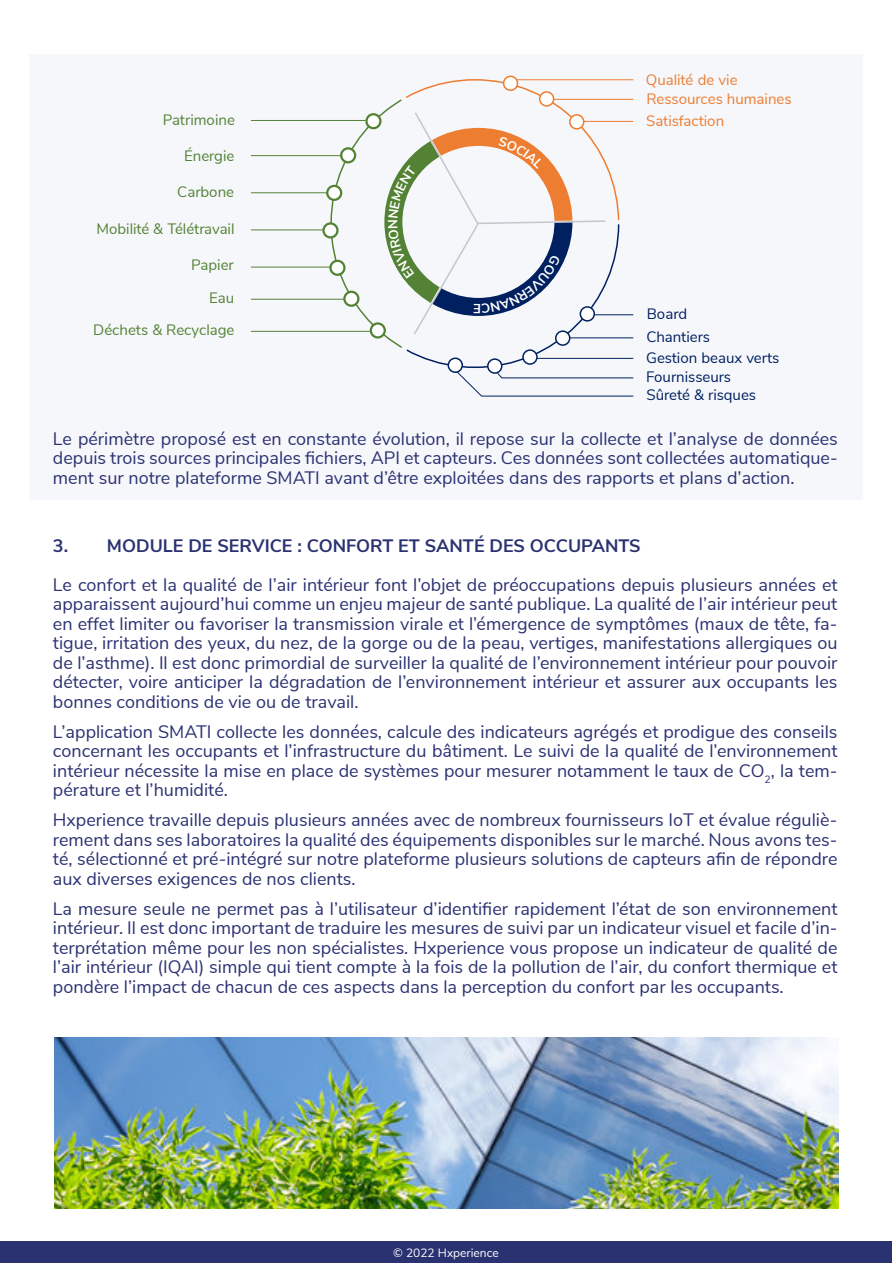
<style>
.page{position:relative;width:893px;height:1263px;background:#fff}
.page>*{position:absolute;margin:0;border:0;box-sizing:border-box;transform-origin:0 0}
.t1{font:18px/19.5px "Nunito Sans";color:#2b3272;text-align:justify}
.t2{font:700 18px "Nunito Sans";color:#2b3272}
.t3{font:15px/32.1px "Nunito Sans";letter-spacing:-.005em;color:#548235;text-align:right}
.t4{font:15px/22.8px "Nunito Sans";letter-spacing:-.005em;color:#002060}
.t5{font:15px/19.6px "Nunito Sans";letter-spacing:-.005em;color:#ed7d31}
.t6{font:12px "Nunito Sans";color:#fff}
</style>
<div class="page">
<img style="left:54px;top:1037px;width:785px;height:172px">
<div style="left:0;top:1241px;width:892px;height:22px;background:#2a3271"></div>
<div style="left:30px;top:54px;width:833px;height:446px;background:#f6f7fb"></div>
<hr style="left:251px;top:120px;width:114px;height:1px;background:#548235">
<hr style="left:251px;top:331px;width:119px;height:1px;background:#548235">
<hr style="left:251px;top:299px;width:93px;height:1px;background:#548235">
<hr style="left:251px;top:267px;width:79px;height:1px;background:#548235">
<hr style="left:251px;top:229px;width:72px;height:1px;background:#548235">
<hr style="left:251px;top:192px;width:77px;height:1px;background:#548235">
<hr style="left:251px;top:155px;width:90px;height:1px;background:#548235">
<div style="left:326px;top:185px;width:16px;height:16px;border:2px solid #548235;border-radius:50%"></div>
<div style="left:322px;top:222px;width:17px;height:16px;border:2px solid #548235;border-radius:50%"></div>
<div style="left:329px;top:260px;width:17px;height:16px;border:2px solid #548235;border-radius:50%"></div>
<div style="left:503px;top:76px;width:15px;height:15px;border:2px solid #ed7d31;border-radius:50%"></div>
<svg style="left:330px;top:79px;width:304px;height:318px"></svg>
<p class="t5" style="left:646px;top:69px;width:147px">Qualité de vie<br>Ressources humaines</p>
<p class="t5" style="left:646px;top:110px;width:79px">Satisfaction</p>
<p class="t3" style="left:163px;top:103px;width:74px">Patrimoine</p>
<p class="t3" style="left:184px;top:140px;width:52px">Énergie</p>
<p class="t3" style="left:177px;top:175px;width:58px">Carbone</p>
<p class="t3" style="left:96px;top:213px;width:140px">Mobilité &amp; Télétravail</p>
<p class="t3" style="left:191px;top:248px;width:44px">Papier</p>
<p class="t3" style="left:93px;top:282px;width:142px">Eau<br>Déchets &amp; Recyclage</p>
<p class="t4" style="left:646px;top:302px;width:65px">Board<br>Chantiers</p>
<p class="t4" style="left:646px;top:347px;width:135px;line-height:19.8px">Gestion beaux verts<br>Fournisseurs</p>
<p class="t4" style="left:647px;top:383px;width:111px">Sûreté &amp; risques</p>
<p class="t1" style="left:53px;top:429px;width:786px">Le périmètre proposé est en constante évolution, il repose sur la collecte et l’analyse de données depuis trois sources principales fichiers, API et capteurs. Ces données sont collectées automatique&shy;ment sur notre plateforme SMATI avant d’être exploitées dans des rapports et plans d’action.</p>
<p class="t2" style="left:53px;top:535px;width:589px">3. MODULE DE SERVICE : CONFORT ET SANTÉ DES OCCUPANTS</p>
<p class="t1" style="left:53px;top:575px;width:786px">Le confort et la qualité de l’air intérieur font l’objet de préoccupations depuis plusieurs années et apparaissent aujourd’hui comme un enjeu majeur de santé publique. La qualité de l’air intérieur peut en effet limiter ou favoriser la transmission virale et l’émergence de symptômes (maux de tête, fa&shy;tigue, irritation des yeux, du nez, de la gorge ou de la peau, vertiges, manifestations allergiques ou de l’asthme). Il est donc primordial de surveiller la qualité de l’environnement intérieur pour pouvoir détecter, voire anticiper la dégradation de l’environnement intérieur et assurer aux occupants les bonnes conditions de vie ou de travail.</p>
<p class="t1" style="left:53px;top:722px;width:786px">L’application SMATI collecte les données, calcule des indicateurs agrégés et prodigue des conseils concernant les occupants et l’infrastructure du bâtiment. Le suivi de la qualité de l’environnement intérieur nécessite la mise en place de systèmes pour mesurer notamment le taux de CO<sub>2</sub>, la tem&shy;pérature et l’humidité.</p>
<p class="t1" style="left:53px;top:810px;width:786px">Hxperience travaille depuis plusieurs années avec de nombreux fournisseurs IoT et évalue réguliè&shy;rement dans ses laboratoires la qualité des équipements disponibles sur le marché. Nous avons tes&shy;té, sélectionné et pré-intégré sur notre plateforme plusieurs solutions de capteurs afin de répondre aux diverses exigences de nos clients.</p>
<p class="t1" style="left:53px;top:898px;width:786px">La mesure seule ne permet pas à l’utilisateur d’identifier rapidement l’état de son environnement intérieur. Il est donc important de traduire les mesures de suivi par un indicateur visuel et facile d’in&shy;terprétation même pour les non spécialistes. Hxperience vous propose un indicateur de qualité de l’air intérieur (IQAI) simple qui tient compte à la fois de la pollution de l’air, du confort thermique et pondère l’impact de chacun de ces aspects dans la perception du confort par les occupants.</p>
<p class="t6" style="left:393px;top:1246px;width:107px">© 2022 Hxperience</p>
</div>
